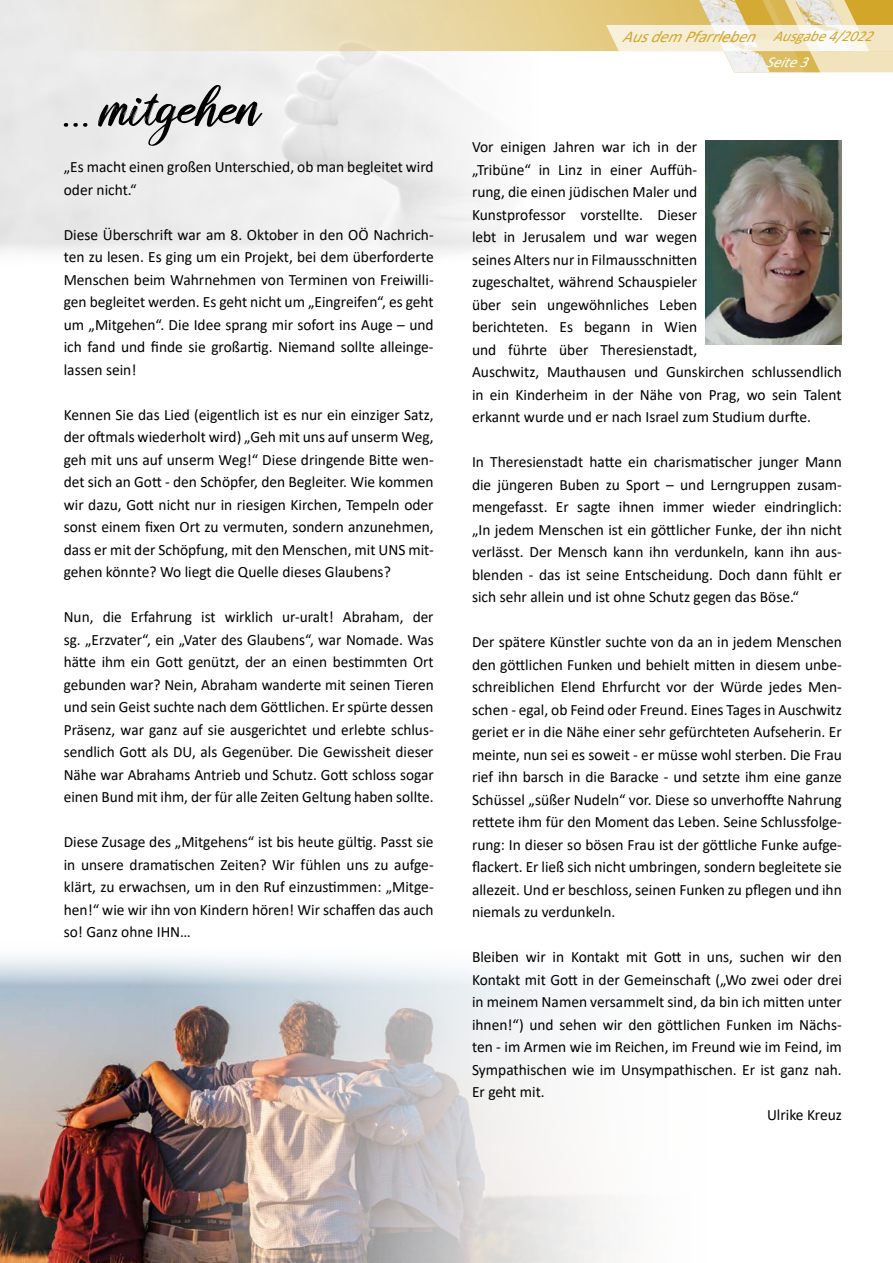
<style>
.page{position:relative;width:893px;height:1263px;background:#fff}
.page>*{position:absolute;margin:0;border:0;box-sizing:border-box;transform-origin:0 0}
.t1{font:italic 16.5px "Calibri";color:#d2a629}
.t2{font:15.75px/22.5px "Calibri";color:#000;text-align:justify}
.t3{font:italic 15px "Calibri";color:#fff}
.s1{font-size:15px}
</style>
<div class="page">
<img style="left:0;top:956px;width:616px;height:307px">
<img style="left:706px;top:140px;width:136px;height:204px">
<svg style="left:64px;top:85px;width:199px;height:61px;background:#c2c2c2"></svg>
<svg style="left:0;top:0;width:893px;height:72px"></svg>
<p class="t2" style="left:64px;top:155px;width:371px">„Es macht einen großen Unterschied, ob man begleitet wird oder nicht.“</p>
<p class="t2" style="left:64px;top:223px;width:371px">Diese Überschrift war am 8. Oktober in den OÖ Nachrich&shy;ten zu lesen. Es ging um ein Projekt, bei dem überforderte Menschen beim Wahrnehmen von Terminen von Freiwilli&shy;gen begleitet werden. Es geht nicht um „Eingreifen“, es geht um „Mitgehen“. Die Idee sprang mir sofort ins Auge – und ich fand und finde sie großartig. Niemand sollte alleinge&shy;lassen sein!</p>
<p class="t2" style="left:64px;top:403px;width:371px">Kennen Sie das Lied (eigentlich ist es nur ein einziger Satz, der oftmals wiederholt wird) „Geh mit uns auf unserm Weg, geh mit uns auf unserm Weg!“ Diese dringende Bitte wen&shy;det sich an Gott - den Schöpfer, den Begleiter. Wie kommen wir dazu, Gott nicht nur in riesigen Kirchen, Tempeln oder sonst einem fixen Ort zu vermuten, sondern anzunehmen, dass er mit der Schöpfung, mit den Menschen, mit UNS mit&shy;gehen könnte? Wo liegt die Quelle dieses Glaubens?</p>
<p class="t2" style="left:64px;top:605px;width:371px">Nun, die Erfahrung ist wirklich ur-uralt! Abraham, der sg. „Erzvater“, ein „Vater des Glaubens“, war Nomade. Was hätte ihm ein Gott genützt, der an einen bestimmten Ort gebunden war? Nein, Abraham wanderte mit seinen Tieren und sein Geist suchte nach dem Göttlichen. Er spürte dessen Präsenz, war ganz auf sie ausgerichtet und erlebte schlus&shy;sendlich Gott als DU, als Gegenüber. Die Gewissheit dieser Nähe war Abrahams Antrieb und Schutz. Gott schloss sogar einen Bund mit ihm, der für alle Zeiten Geltung haben sollte.</p>
<p class="t2" style="left:64px;top:830px;width:371px">Diese Zusage des „Mitgehens“ ist bis heute gültig. Passt sie in unsere dramatischen Zeiten? Wir fühlen uns zu aufge&shy;klärt, zu erwachsen, um in den Ruf einzustimmen: „Mitge&shy;hen!“ wie wir ihn von Kindern hören! Wir schaffen das auch so! Ganz ohne IHN…</p>
<p class="t1" style="left:622px;top:25px;width:261px">AusdemPfarrleben <span class="s1">Ausgabe4/2022</span></p>
<p class="t3" style="left:765px;top:51px;width:52px">Seite3</p>
<p class="t2" style="left:472px;top:135px;width:371px;text-align:left">Vor einigen Jahren war ich in der<br>„Tribüne“ in Linz in einer Auffüh-<br>rung, die einen jüdischen Maler und<br>Kunstprofessor vorstellte. Dieser<br>lebt in Jerusalem und war wegen<br>seines Alters nur in Filmausschnitten<br>zugeschaltet, während Schauspieler<br>über sein ungewöhnliches Leben<br>berichteten. Es begann in Wien<br>und führte über Theresienstadt,<br>Auschwitz, Mauthausen und Gunskirchen schlussendlich in ein Kinderheim in der Nähe von Prag, wo sein Talent erkannt wurde und er nach Israel zum Studium durfte.</p>
<p class="t2" style="left:472px;top:450px;width:371px">In Theresienstadt hatte ein charismatischer junger Mann die jüngeren Buben zu Sport – und Lerngruppen zusam&shy;mengefasst. Er sagte ihnen immer wieder eindringlich: „In jedem Menschen ist ein göttlicher Funke, der ihn nicht verlässt. Der Mensch kann ihn verdunkeln, kann ihn aus&shy;blenden - das ist seine Entscheidung. Doch dann fühlt er sich sehr allein und ist ohne Schutz gegen das Böse.“</p>
<p class="t2" style="left:472px;top:630px;width:371px">Der spätere Künstler suchte von da an in jedem Menschen den göttlichen Funken und behielt mitten in diesem unbe&shy;schreiblichen Elend Ehrfurcht vor der Würde jedes Men&shy;schen - egal, ob Feind oder Freund. Eines Tages in Auschwitz geriet er in die Nähe einer sehr gefürchteten Aufseherin. Er meinte, nun sei es soweit - er müsse wohl sterben. Die Frau rief ihn barsch in die Baracke - und setzte ihm eine ganze Schüssel „süßer Nudeln“ vor. Diese so unverhoffte Nahrung rettete ihm für den Moment das Leben. Seine Schlussfolge&shy;rung: In dieser so bösen Frau ist der göttliche Funke aufge&shy;flackert. Er ließ sich nicht umbringen, sondern begleitete sie allezeit. Und er beschloss, seinen Funken zu pflegen und ihn niemals zu verdunkeln.</p>
<p class="t2" style="left:472px;top:945px;width:371px">Bleiben wir in Kontakt mit Gott in uns, suchen wir den</p>
<p class="t2" style="left:472px;top:968px;width:371px">Kontakt mit Gott in der Gemeinschaft („Wo zwei oder drei</p>
<p class="t2" style="left:472px;top:990px;width:371px">in meinem Namen versammelt sind, da bin ich mitten unter</p>
<p class="t2" style="left:472px;top:1013px;width:371px">ihnen!“) und sehen wir den göttlichen Funken im Nächs-</p>
<p class="t2" style="left:472px;top:1035px;width:371px">ten - im Armen wie im Reichen, im Freund wie im Feind, im</p>
<p class="t2" style="left:472px;top:1058px;width:371px">Sympathischen wie im Unsympathischen. Er ist ganz nah.</p>
<p class="t2" style="left:472px;top:1080px;width:74px">Er geht mit.</p>
<p class="t2" style="left:767px;top:1103px;width:76px">Ulrike Kreuz</p>
</div>
